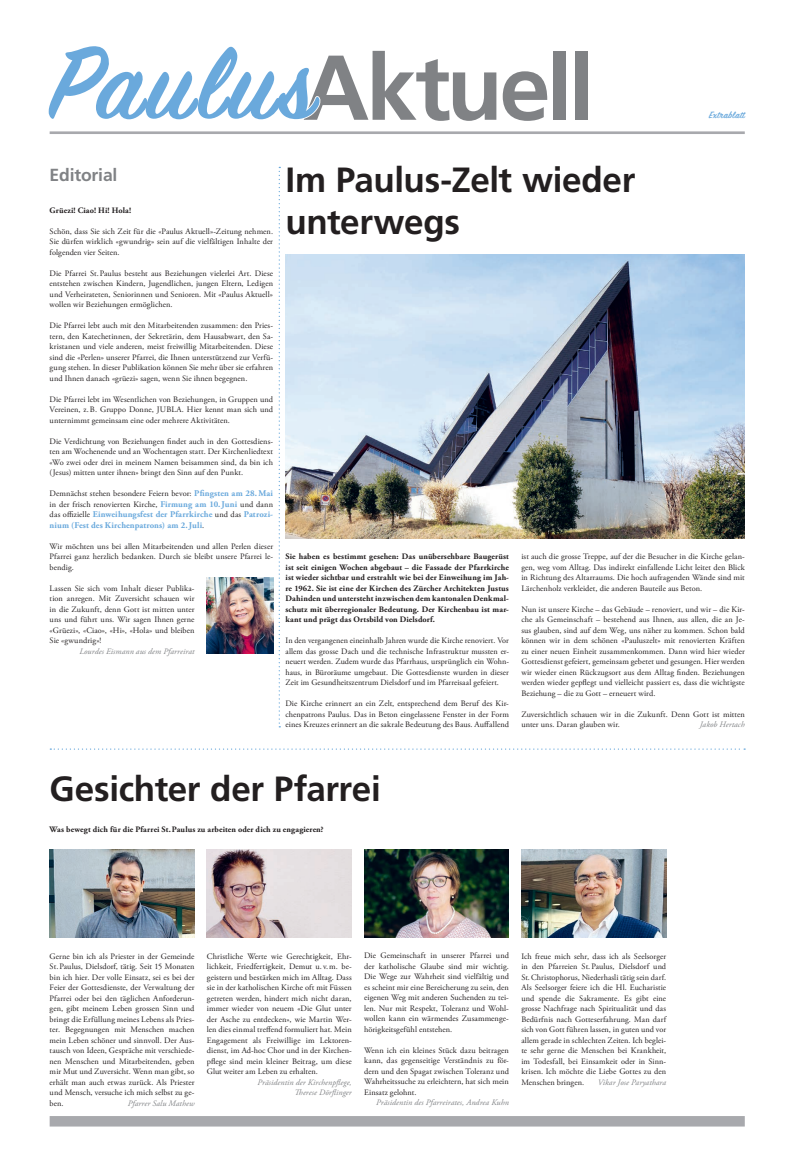
<style>
.page{position:relative;width:787px;height:1166px;background:#fff}
.page>*{position:absolute;margin:0;border:0;box-sizing:border-box;transform-origin:0 0}
.t1{font:700 91.88px "Frutiger LT Std";letter-spacing:-.035em;color:#808285}
.t2{font:700 35px/42px "Frutiger LT Std";letter-spacing:-.01em;color:#231f20}
.t3{font:700 17.5px "Frutiger LT Std";letter-spacing:-.01em;color:#808285}
.t4{font:600 10.5px "Sign Painter House Script";letter-spacing:.045em;color:#6aa9dc}
.t5{font:700 8.75px/10.5px "Adobe Garamond Pro";letter-spacing:.01em;color:#6aa9dc}
.t6{font:8.31px/10.5px "Adobe Garamond Pro";letter-spacing:.01em;color:#231f20;text-align:justify}
.t7{font:700 8.31px/10.5px "Adobe Garamond Pro";letter-spacing:.01em;color:#231f20;text-align:justify}
.t8{font:italic 8.31px/10.5px "Adobe Garamond Pro";letter-spacing:.01em;color:#808285;text-align:right}
.s1{font-family:"Sign Painter House Script";font-weight:600;font-size:113.75px;color:#fff}
.s2{font-weight:700;font-size:8.75px;color:#6aa9dc}
.s3{font-weight:400;font-size:8.31px;color:#231f20}
</style>
<div class="page">
<hr style="left:50px;top:131px;width:694px;height:3px;background:#a8a9ad">
<div style="left:50px;top:1116px;width:694px;height:10px;background:#a8a9ad"></div>
<img style="left:285px;top:255px;width:459px;height:283px">
<svg style="left:278px;top:167px;width:2px;height:560px"></svg>
<svg style="left:50px;top:748px;width:694px;height:2px"></svg>
<img style="left:207px;top:577px;width:66px;height:77px">
<img style="left:50px;top:850px;width:144px;height:87px">
<img style="left:207px;top:850px;width:144px;height:87px">
<img style="left:364px;top:850px;width:144px;height:87px">
<img style="left:521px;top:850px;width:145px;height:87px">
<h1 class="t1" style="left:51px;top:34px;width:544px"><span class="s1">Paulus</span>Aktuell</h1>
<p class="t4" style="left:708px;top:109px;width:38px">Extrablatt</p>
<h3 class="t3" style="left:50px;top:165px;width:69px">Editorial</h3>
<p class="t7" style="left:50px;top:205px;width:83px">Grüezi! Ciao! Hi! Hola!</p>
<p class="t6" style="left:50px;top:226px;width:225px">Schön, dass Sie sich Zeit für die «Paulus Aktuell»-Zeitung nehmen.<br>Sie dürfen wirklich «gwundrig» sein auf die vielfältigen Inhalte der folgenden vier Seiten.</p>
<p class="t6" style="left:50px;top:268px;width:225px">Die Pfarrei St.Paulus besteht aus Beziehungen vielerlei Art. Diese entstehen zwischen Kindern, Jugendlichen, jungen Eltern, Ledigen und Verheirateten, Seniorinnen und Senioren. Mit «Paulus Aktuell» wollen wir Beziehungen ermöglichen.</p>
<p class="t6" style="left:50px;top:321px;width:225px">Die Pfarrei lebt auch mit den Mitarbeitenden zusammen: den Pries&shy;tern, den Katechetinnen, der Sekretärin, dem Hausabwart, den Sa&shy;kristanen und viele anderen, meist freiwillig Mitarbeitenden. Diese sind die «Perlen» unserer Pfarrei, die Ihnen unterstützend zur Verfü&shy;gung stehen. In dieser Publikation können Sie mehr über sie erfahren und Ihnen danach «grüezi» sagen, wenn Sie ihnen begegnen.</p>
<p class="t6" style="left:50px;top:394px;width:225px">Die Pfarrei lebt im Wesentlichen von Beziehungen, in Gruppen und Vereinen, z.B. Gruppo Donne, JUBLA. Hier kennt man sich und unternimmt gemeinsam eine oder mehrere Aktivitäten.</p>
<p class="t6" style="left:50px;top:436px;width:225px">Die Verdichtung von Beziehungen findet auch in den Gottesdiens&shy;ten am Wochenende und an Wochentagen statt. Der Kirchenliedtext «Wo zwei oder drei in meinem Namen beisammen sind, da bin ich (Jesus) mitten unter ihnen» bringt den Sinn auf den Punkt.</p>
<p class="t6" style="left:50px;top:489px;width:225px">Demnächst stehen besondere Feiern bevor: <span class="s2">Pfingsten am 28.Mai </span>in der frisch renovierten Kirche, <span class="s2">Firmung am 10.Juni</span> und dann</p>
<p class="t5" style="left:50px;top:509px;width:225px"><span class="s3">das offizielle</span> Einweihungsfest der Pfarrkirche <span class="s3">und das</span> Patrozi&shy;nium (Fest des Kirchenpatrons) am 2.Juli<span class="s3">.</span></p>
<p class="t6" style="left:50px;top:541px;width:225px">Wir möchten uns bei allen Mitarbeitenden und allen Perlen dieser Pfarrei ganz herzlich bedanken. Durch sie bleibt unsere Pfarrei le&shy;bendig.</p>
<p class="t6" style="left:50px;top:583px;width:146px">Lassen Sie sich vom Inhalt dieser Publika&shy;tion anregen. Mit Zuversicht schauen wir in die Zukunft, denn Gott ist mitten unter uns und führt uns. Wir sagen Ihnen gerne «Grüezi», «Ciao», «Hi», «Hola» und bleiben Sie «gwundrig»!</p>
<p class="t8" style="left:79px;top:646px;width:116px">Lourdes Eismann aus dem Pfarreirat</p>
<h2 class="t2" style="left:285px;top:159px;width:351px">Im Paulus-Zelt wieder unterwegs</h2>
<p class="t7" style="left:285px;top:552px;width:225px">Sie haben es bestimmt gesehen: Das unübersehbare Baugerüst ist seit einigen Wochen abgebaut – die Fassade der Pfarrkirche ist wieder sichtbar und erstrahlt wie bei der Einweihung im Jah&shy;re 1962. Sie ist eine der Kirchen des Zürcher Architekten Justus Dahinden und untersteht inzwischen dem kantonalen Denkmal&shy;schutz mit überregionaler Bedeutung. Der Kirchenbau ist mar&shy;kant und prägt das Ortsbild von Dielsdorf.</p>
<p class="t6" style="left:285px;top:636px;width:225px">In den vergangenen eineinhalb Jahren wurde die Kirche renoviert. Vor allem das grosse Dach und die technische Infrastruktur mussten er&shy;neuert werden. Zudem wurde das Pfarrhaus, ursprünglich ein Wohn&shy;haus, in Büroräume umgebaut. Die Gottesdienste wurden in dieser Zeit im Gesundheitszentrum Dielsdorf und im Pfarreisaal gefeiert.</p>
<p class="t6" style="left:285px;top:699px;width:225px">Die Kirche erinnert an ein Zelt, entsprechend dem Beruf des Kir&shy;chenpatrons Paulus. Das in Beton eingelassene Fenster in der Form eines Kreuzes erinnert an die sakrale Bedeutung des Baus. Auffallend</p>
<p class="t6" style="left:521px;top:552px;width:225px">ist auch die grosse Treppe, auf der die Besucher in die Kirche gelan&shy;gen, weg vom Alltag. Das indirekt einfallende Licht leitet den Blick in Richtung des Altarraums. Die hoch aufragenden Wände sind mit Lärchenholz verkleidet, die anderen Bauteile aus Beton.</p>
<p class="t6" style="left:521px;top:604px;width:225px">Nun ist unsere Kirche – das Gebäude – renoviert, und wir – die Kir&shy;che als Gemeinschaft – bestehend aus Ihnen, aus allen, die an Je&shy;sus glauben, sind auf dem Weg, uns näher zu kommen. Schon bald können wir in dem schönen «Pauluszelt» mit renovierten Kräften zu einer neuen Einheit zusammenkommen. Dann wird hier wieder Gottesdienst gefeiert, gemeinsam gebetet und gesungen. Hier werden wir wieder einen Rückzugsort aus dem Alltag finden. Beziehungen werden wieder gepflegt und vielleicht passiert es, dass die wichtigste Beziehung – die zu Gott – erneuert wird.</p>
<p class="t6" style="left:521px;top:709px;width:225px">Zuversichtlich schauen wir in die Zukunft. Denn Gott ist mitten unter uns. Daran glauben wir.</p>
<p class="t8" style="left:699px;top:720px;width:46px">Jakob Hertach</p>
<h2 class="t2" style="left:50px;top:768px;width:332px">Gesichter der Pfarrei</h2>
<p class="t7" style="left:50px;top:825px;width:275px">Was bewegt dich für die Pfarrei St.Paulus zu arbeiten oder dich zu engagieren?</p>
<p class="t6" style="left:50px;top:951px;width:146px">Gerne bin ich als Priester in der Gemeinde St.Paulus, Dielsdorf, tätig. Seit 15 Monaten bin ich hier. Der volle Einsatz, sei es bei der Feier der Gottesdienste, der Verwaltung der Pfarrei oder bei den täglichen Anforderun&shy;gen, gibt meinem Leben grossen Sinn und bringt die Erfüllung meines Lebens als Pries&shy;ter. Begegnungen mit Menschen machen mein Leben schöner und sinnvoll. Der Aus&shy;tausch von Ideen, Gespräche mit verschiede&shy;nen Menschen und Mitarbeitenden, geben mir Mut und Zuversicht. Wenn man gibt, so erhält man auch etwas zurück. Als Priester und Mensch, versuche ich mich selbst zu ge&shy;ben.</p>
<p class="t8" style="left:128px;top:1098px;width:68px">Pfarrer Salu Mathew</p>
<p class="t6" style="left:207px;top:951px;width:146px">Christliche Werte wie Gerechtigkeit, Ehr&shy;lichkeit, Friedfertigkeit, Demut u. v.m. be&shy;geistern und bestärken mich im Alltag. Dass sie in der katholischen Kirche oft mit Füssen getreten werden, hindert mich nicht daran, immer wieder von neuem «Die Glut unter der Asche zu entdecken», wie Martin Wer&shy;len dies einmal treffend formuliert hat. Mein Engagement als Freiwillige im Lektoren&shy;dienst, im Ad-hoc Chor und in der Kirchen&shy;pflege sind mein kleiner Beitrag, um diese Glut weiter am Leben zu erhalten.</p>
<p class="t8" style="left:257px;top:1077px;width:96px">Präsidentin der Kirchenpflege,<br>Therese Dörflinger</p>
<p class="t6" style="left:364px;top:951px;width:146px">Die Gemeinschaft in unserer Pfarrei und der katholische Glaube sind mir wichtig.<br>Die Wege zur Wahrheit sind vielfältig und es scheint mir eine Bereicherung zu sein, den eigenen Weg mit anderen Suchenden zu tei&shy;len. Nur mit Respekt, Toleranz und Wohl&shy;wollen kann ein wärmendes Zusammenge&shy;hörigkeitsgefühl entstehen.</p>
<p class="t6" style="left:364px;top:1045px;width:146px">Wenn ich ein kleines Stück dazu beitragen kann, das gegenseitige Verständnis zu för&shy;dern und den Spagat zwischen Toleranz und Wahrheitssuche zu erleichtern, hat sich mein Einsatz gelohnt.</p>
<p class="t8" style="left:376px;top:1098px;width:134px">Präsidentin des Pfarreirates, Andrea Kuhn</p>
<p class="t6" style="left:521px;top:951px;width:146px">Ich freue mich sehr, dass ich als Seelsorger in den Pfarreien St.Paulus, Dielsdorf und St.Christophorus, Niederhasli tätig sein darf.<br>Als Seelsorger feiere ich die Hl. Eucharistie und spende die Sakramente. Es gibt eine grosse Nachfrage nach Spiritualität und das Bedürfnis nach Gotteserfahrung. Man darf sich von Gott führen lassen, in guten und vor allem gerade in schlechten Zeiten. Ich beglei&shy;te sehr gerne die Menschen bei Krankheit, im Todesfall, bei Einsamkeit oder in Sinn&shy;krisen. Ich möchte die Liebe Gottes zu den Menschen bringen.</p>
<p class="t8" style="left:597px;top:1077px;width:70px">Vikar Jose Paryathara</p>
</div>
